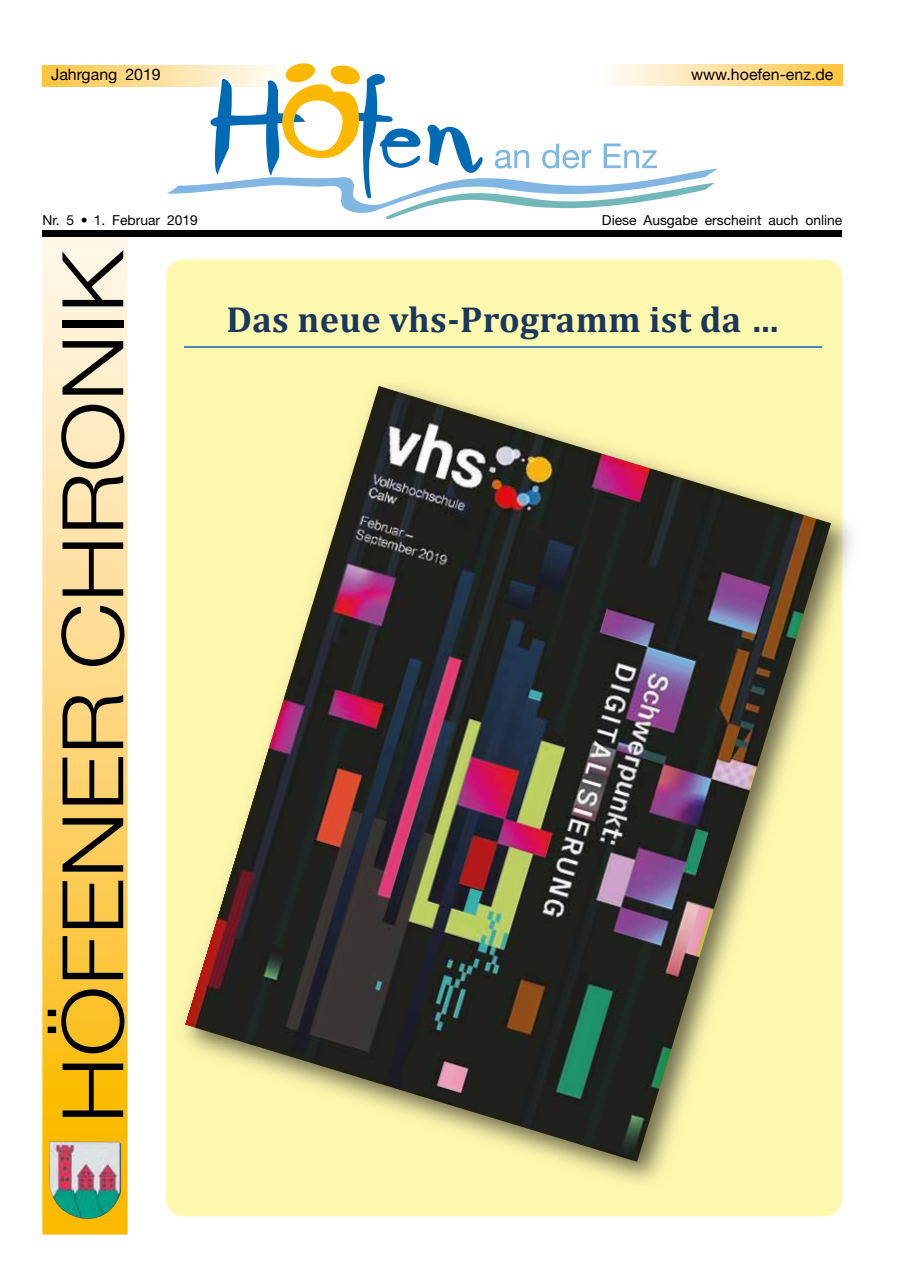
<style>
.page{position:relative;width:902px;height:1280px;background:#fff}
.page>*{position:absolute;margin:0;border:0;box-sizing:border-box;transform-origin:0 0}
.t1{font:700 36.3px "Cambria";letter-spacing:.01em;color:#1a375d}
.t2{font:700 31.8px "Cambria";letter-spacing:.01em;color:#1a375d}
.t3{font:15.9px "Helvetica Neue";color:#000}
.t4{font:13.8px "Helvetica Neue";color:#000}
</style>
<div class="page">
<svg style="left:725px;top:65px;width:117px;height:21px;background:#fed370"></svg>
<svg style="left:43px;top:65px;width:116px;height:21px;background:#fed26f"></svg>
<svg style="left:42px;top:237px;width:86px;height:997px;background:#fbd67b"></svg>
<svg style="left:159px;top:63px;width:566px;height:156px"></svg>
<img style="left:49px;top:1141px;width:72px;height:80px">
<div style="left:42px;top:231px;width:800px;height:6px;background:#000"></div>
<svg style="left:62px;top:1063px;width:61px;height:54px;background:#b08506"></svg>
<svg style="left:48px;top:989px;width:76px;height:64px;background:#c09420"></svg>
<svg style="left:62px;top:936px;width:61px;height:43px;background:#b79131"></svg>
<svg style="left:62px;top:881px;width:61px;height:47px;background:#a88738"></svg>
<svg style="left:62px;top:818px;width:61px;height:54px;background:#a2843f"></svg>
<svg style="left:62px;top:757px;width:61px;height:47px;background:#ab8e4e"></svg>
<svg style="left:62px;top:694px;width:61px;height:54px;background:#a98e56"></svg>
<svg style="left:61px;top:606px;width:63px;height:60px;background:#c1a771"></svg>
<svg style="left:62px;top:542px;width:61px;height:54px;background:#b29e73"></svg>
<svg style="left:62px;top:475px;width:61px;height:54px;background:#a89877"></svg>
<svg style="left:61px;top:405px;width:63px;height:64px;background:#bcad8e"></svg>
<svg style="left:62px;top:341px;width:61px;height:54px;background:#a29884"></svg>
<div style="left:62px;top:321px;width:61px;height:6px;background:#000"></div>
<svg style="left:62px;top:250px;width:61px;height:56px;background:#b6afa2"></svg>
<div style="left:166px;top:259px;width:676px;height:957px;background:#fff9b0;border-radius:18px"></div>
<hr style="left:184px;top:346px;width:637px;height:1px;background:#5082be">
<img style="left:184px;top:367px;width:668px;height:833px">
<img style="left:185px;top:386px;width:646px;height:776px">
<p class="t3" style="left:51px;top:65px;width:111px">Jahrgang 2019</p>
<p class="t3" style="left:691px;top:65px;width:144px">www.hoefen-enz.de</p>
<p class="t4" style="left:43px;top:212px;width:157px">Nr. 5 • 1. Februar 2019</p>
<p class="t4" style="left:602px;top:212px;width:242px">Diese Ausgabe erscheint auch online</p>
<h2 class="t2" style="left:255px;top:285px;width:485px">Das neue vhs-Programm ist da …</h2>
<h1 class="t1" style="left:226px;top:294px;width:553px">Das neue vhs-Programm ist da …</h1>
</div>
